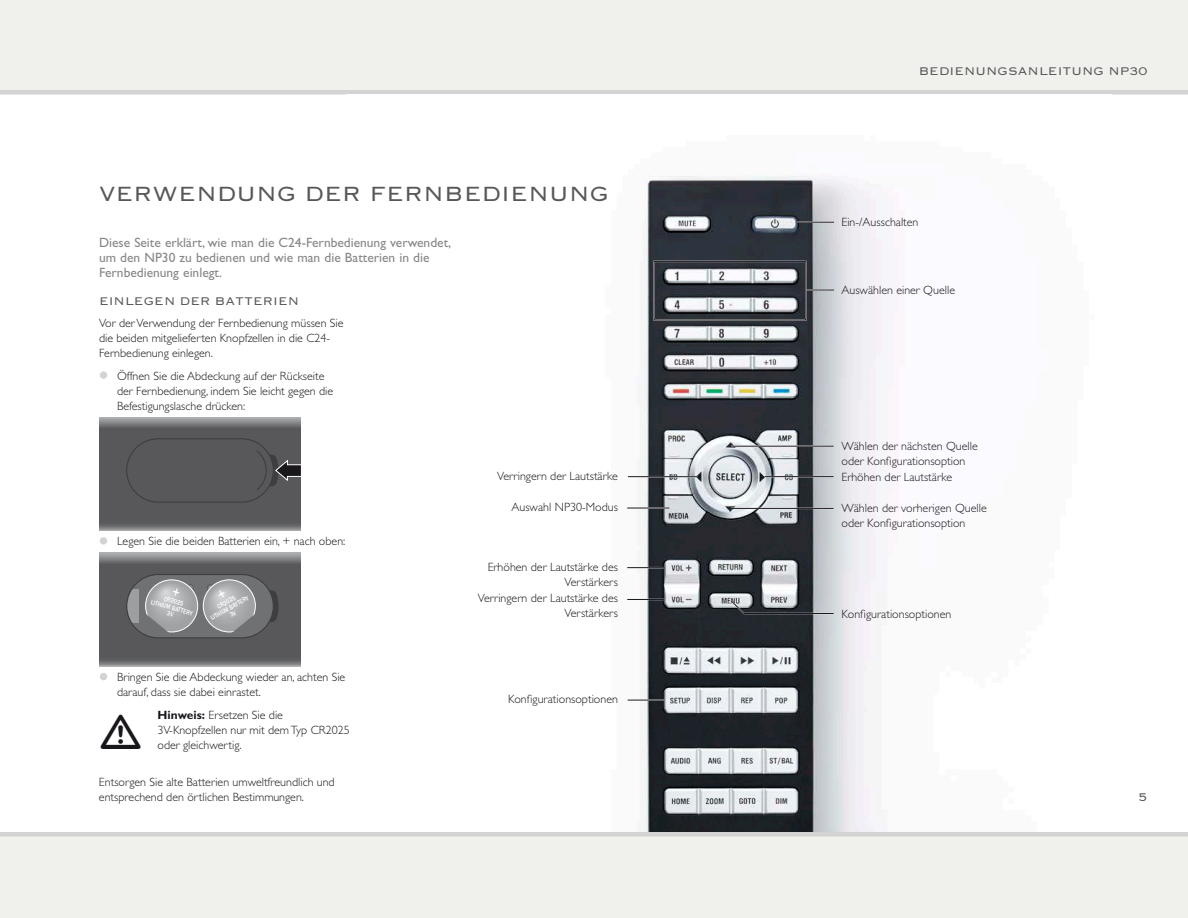
<style>
.page{position:relative;width:1188px;height:918px;background:#fff}
.page>*{position:absolute;margin:0;border:0;box-sizing:border-box;transform-origin:0 0}
.t1{font:27px "Lindgrensans";color:#58585a}
.t2{font:14.7px "Lindgrensans";color:#58585a}
.t3{font:13.5px/15px "Gill Sans";color:#87888a}
.t4{font:300 12px/15px "Gill Sans";color:#1a171c}
.t5{font:500 6.75px/6.8px "Franklin Gothic";color:#fff;text-align:center;scale:.83 1}
.s1{font-size:18px;color:#d3d3d3}
.s2{font-weight:700}
</style>
<div class="page">
<div style="left:0;top:0;width:1188px;height:94px;background:#f0f1ec"></div>
<div style="left:0;top:832px;width:1188px;height:86px;background:#f0f1ec"></div>
<img style="left:627px;top:175px;width:255px;height:657px">
<hr style="left:797px;top:221px;width:37px;height:2px;background:#fff">
<hr style="left:797px;top:222px;width:37px;height:1px;background:#1a171c">
<hr style="left:806px;top:289px;width:28px;height:2px;background:#fff">
<svg style="left:807px;top:290px;width:27px;height:1px"></svg>
<svg style="left:729px;top:599px;width:106px;height:16px;background:#72777b"></svg>
<hr style="left:765px;top:476px;width:69px;height:1px;background:#1a171c">
<hr style="left:731px;top:445px;width:103px;height:2px;background:#fff">
<hr style="left:731px;top:446px;width:103px;height:1px;background:#1a171c">
<hr style="left:731px;top:508px;width:103px;height:1px;background:#1a171c">
<hr style="left:628px;top:476px;width:69px;height:1px;background:#1a171c">
<hr style="left:627px;top:507px;width:42px;height:2px;background:#fff">
<hr style="left:627px;top:508px;width:42px;height:1px;background:#1a171c">
<div style="left:654px;top:261px;width:152px;height:59px;border:1px solid #1a171c"></div>
<hr style="left:627px;top:599px;width:37px;height:1px;background:#1a171c">
<hr style="left:628px;top:699px;width:36px;height:2px;background:#fff">
<hr style="left:628px;top:700px;width:36px;height:1px;background:#1a171c">
<hr style="left:627px;top:567px;width:37px;height:1px;background:#1a171c">
<div style="left:100px;top:371px;width:7px;height:8px;border:3px solid #d3d3d3;border-radius:50%"></div>
<svg style="left:99px;top:417px;width:202px;height:113px;background:#646567"></svg>
<svg style="left:126px;top:438px;width:175px;height:65px;background:#565658"></svg>
<div style="left:100px;top:537px;width:7px;height:8px;border:3px solid #d3d3d3;border-radius:50%"></div>
<svg style="left:99px;top:553px;width:202px;height:113px;background:#636365"></svg>
<div style="left:100px;top:673px;width:7px;height:7px;border:3px solid #d3d3d3;border-radius:50%"></div>
<svg style="left:126px;top:573px;width:153px;height:66px;background:#87888a"></svg>
<h1 class="t1" style="left:99px;top:180px;width:75px">Verwendung</h1>
<h1 class="t1" style="left:305px;top:180px;width:138px">der Fernbedienung</h1>
<p class="t3" style="left:99px;top:235px;width:354px">Diese Seite erklärt, wie man die C24-Fernbedienung verwendet, um den NP30 zu bedienen und wie man die Batterien in die<br>Fernbedienung einlegt.</p>
<p class="t2" style="left:99px;top:294px;width:20px">Einlegen</p>
<p class="t2" style="left:180px;top:294px;width:56px">der Batte</p>
<p class="t2" style="left:263px;top:294px;width:19px">rien</p>
<p class="t4" style="left:99px;top:316px;width:246px">Vor der Verwendung der Fernbedienung müssen Sie die beiden mitgelieferten Knopfzellen in die C24-<br>Fernbedienung einlegen.</p>
<p class="t4" style="left:117px;top:368px;width:218px;text-indent:-18px"><span class="s1">•</span> Öffnen Sie die Abdeckung auf der Rückseite der Fernbedienung, indem Sie leicht gegen die<br>Befestigungslasche drücken:</p>
<p class="t4" style="left:99px;top:534px;width:248px"><span class="s1">•</span> Legen Sie die beiden Batterien ein, + nach oben:</p>
<p class="t5" style="left:154px;top:592px;width:53px;rotate:15deg">CR2025<br>LITHIUM BATTERY<br>3V</p>
<p class="t5" style="left:206px;top:610px;width:53px;rotate:-30deg">CR2025<br>LITHIUM BATTERY<br>3V</p>
<p class="t4" style="left:117px;top:670px;width:230px;text-indent:-18px"><span class="s1">•</span> Bringen Sie die Abdeckung wieder an, achten Sie darauf, dass sie dabei einrastet.</p>
<p class="t4" style="left:157px;top:707px;width:194px"><span class="s2">Hinweis:</span> Ersetzen Sie die<br>3V-Knopfzellen nur mit dem Typ CR2025 oder gleichwertig.</p>
<p class="t4" style="left:99px;top:775px;width:237px">Entsorgen Sie alte Batterien umweltfreundlich und entsprechend den örtlichen Bestimmungen.</p>
<p class="t4" style="left:497px;top:468px;width:122px">Verringern der Lautstärke</p>
<p class="t4" style="left:512px;top:500px;width:108px">Auswahl NP30-Modus</p>
<p class="t4" style="left:488px;top:559px;width:132px;text-align:right">Erhöhen der Lautstärke des<br>Verstärkers</p>
<p class="t4" style="left:478px;top:591px;width:142px;text-align:right">Verringern der Lautstärke des<br>Verstärkers</p>
<p class="t4" style="left:508px;top:692px;width:111px">Konfigurationsoptionen</p>
<p class="t2" style="left:919px;top:63px;width:230px">BEDIENUNGSANLEITUNG NP30</p>
<p class="t4" style="left:842px;top:214px;width:79px">Ein-/Ausschalten</p>
<p class="t4" style="left:842px;top:282px;width:115px">Auswählen einer Quelle</p>
<p class="t4" style="left:842px;top:438px;width:138px">Wählen der nächsten Quelle oder Konfigurationsoption</p>
<p class="t4" style="left:842px;top:470px;width:112px">Erhöhen der Lautstärke</p>
<p class="t4" style="left:842px;top:500px;width:147px">Wählen der vorherigen Quelle oder Konfigurationsoption</p>
<p class="t4" style="left:842px;top:607px;width:111px">Konfigurationsoptionen</p>
<p class="t2" style="left:1139px;top:790px;width:10px">5</p>
</div>
